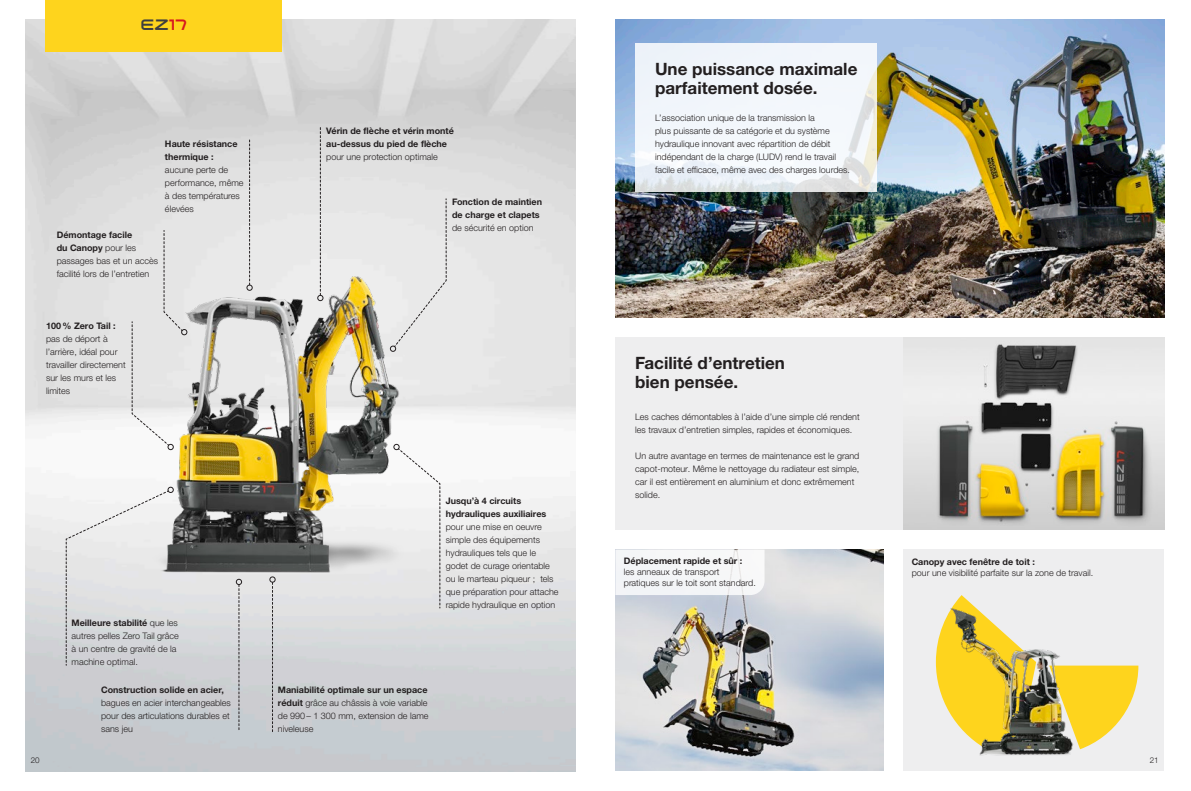
<style>
.page{position:relative;width:1191px;height:791px;background:#fff}
.page>*{position:absolute;margin:0;border:0;box-sizing:border-box;transform-origin:0 0}
.t1{font:700 17px/19px "Helvetica Neue LTW1 G";color:#231f20}
.t2{font:16px "Wacker Neuson";color:#3e3e3f}
.t3{font:300 9px/13px "Helvetica Neue LTW1 G";color:#231f20}
.t4{font:700 9px/13px "Helvetica Neue LTW1 G";color:#231f20}
.t5{font:300 8px "Helvetica Neue LTW1 G";color:#231f20}
.s1{color:#d7171f}
.s2{font-weight:700}
</style>
<div class="page">
<img style="left:26px;top:20px;width:549px;height:751px">
<div style="left:903px;top:550px;width:261px;height:221px;background:#eeeeef"></div>
<img style="left:615px;top:550px;width:268px;height:221px">
<div style="left:615px;top:337px;width:549px;height:193px;background:#eeeeef"></div>
<img style="left:615px;top:20px;width:549px;height:297px">
<div style="left:615px;top:550px;width:149px;height:45px;background:#f5f6f8"></div>
<img style="left:121px;top:246px;width:284px;height:339px">
<div style="left:45px;top:0;width:237px;height:51px;background:#fed41d"></div>
<svg style="left:635px;top:43px;width:242px;height:148px;fill:#f2f6fb"></svg>
<img style="left:903px;top:337px;width:261px;height:193px">
<svg style="left:1090px;top:665px;width:48px;height:80px"></svg>
<svg style="left:936px;top:595px;width:33px;height:92px"></svg>
<img style="left:939px;top:602px;width:151px;height:154px">
<svg style="left:317px;top:128px;width:6px;height:173px"></svg>
<svg style="left:66px;top:487px;width:107px;height:179px"></svg>
<svg style="left:236px;top:579px;width:6px;height:151px"></svg>
<svg style="left:270px;top:577px;width:5px;height:155px"></svg>
<svg style="left:394px;top:444px;width:46px;height:164px"></svg>
<div style="left:390px;top:198px;width:57px;height:153px;background:#e9e9e9"></div>
<svg style="left:247px;top:140px;width:5px;height:150px"></svg>
<svg style="left:132px;top:230px;width:55px;height:220px"></svg>
<h2 class="t2" style="left:140px;top:18px;width:48px">EZ<span class="s1">17</span></h2>
<p class="t4" style="left:165px;top:137px;width:74px">Haute résistance thermique :</p>
<p class="t3" style="left:165px;top:163px;width:80px">aucune perte de performance, même à des températures élevées</p>
<p class="t3" style="left:57px;top:228px;width:103px"><span class="s2">Démontage facile<br>du Canopy</span> pour les passages bas et un accès facilité lors de l’entretien</p>
<p class="t4" style="left:46px;top:319px;width:71px">100 % Zero Tail :</p>
<p class="t3" style="left:46px;top:332px;width:81px">pas de déport à l’arrière, idéal pour travailler directement sur les murs et les limites</p>
<p class="t4" style="left:326px;top:124px;width:129px">Vérin de flèche et vérin monté au-dessus du pied de flèche</p>
<p class="t3" style="left:326px;top:150px;width:113px">pour une protection optimale</p>
<p class="t4" style="left:452px;top:195px;width:91px">Fonction de maintien de charge et clapets</p>
<p class="t3" style="left:452px;top:221px;width:83px">de sécurité en option</p>
<p class="t3" style="left:72px;top:616px;width:109px"><span class="s2">Meilleure stabilité</span> que les autres pelles Zero Tail grâce à un centre de gravité de la machine optimal.</p>
<p class="t4" style="left:101px;top:683px;width:124px">Construction solide en acier,</p>
<p class="t3" style="left:101px;top:696px;width:131px">bagues en acier interchangeables pour des articulations durables et sans jeu</p>
<p class="t4" style="left:446px;top:494px;width:102px">Jusqu’à 4 circuits hydrauliques auxiliaires</p>
<p class="t3" style="left:446px;top:520px;width:114px">pour une mise en oeuvre simple des équipements hydrauliques tels que le godet de curage orientable ou le marteau piqueur ; tels que préparation pour attache rapide hydraulique en option</p>
<p class="t3" style="left:278px;top:683px;width:152px;text-align:justify"><span class="s2">Maniabilité optimale sur un espace réduit</span> grâce au châssis à voie variable de 990– 1 300 mm, extension de lame niveleuse</p>
<h1 class="t1" style="left:655px;top:60px;width:204px">Une puissance maximale parfaitement dosée.</h1>
<p class="t3" style="left:655px;top:111px;width:197px">L’association unique de la transmission la<br>plus puissante de sa catégorie et du système hydraulique innovant avec répartition de débit indépendant de la charge (LUDV) rend le travail facile et efficace, même avec des charges lourdes.</p>
<h1 class="t1" style="left:635px;top:353px;width:151px">Facilité d’entretien bien pensée.</h1>
<p class="t3" style="left:635px;top:410px;width:226px">Les caches démontables à l’aide d’une simple clé rendent les travaux d’entretien simples, rapides et économiques.</p>
<p class="t3" style="left:635px;top:449px;width:226px">Un autre avantage en termes de maintenance est le grand capot-moteur. Même le nettoyage du radiateur est simple, car il est entièrement en aluminium et donc extrêmement solide.</p>
<p class="t4" style="left:624px;top:555px;width:120px">Déplacement rapide et sûr :</p>
<p class="t3" style="left:624px;top:567px;width:134px;line-height:11px">les anneaux de transport pratiques sur le toit sont standard.</p>
<p class="t4" style="left:911px;top:555px;width:125px">Canopy avec fenêtre de toit :</p>
<p class="t3" style="left:911px;top:566px;width:183px">pour une visibilité parfaite sur la zone de travail.</p>
<p class="t5" style="left:31px;top:755px;width:10px">20</p>
<p class="t5" style="left:1149px;top:755px;width:10px">21</p>
</div>
